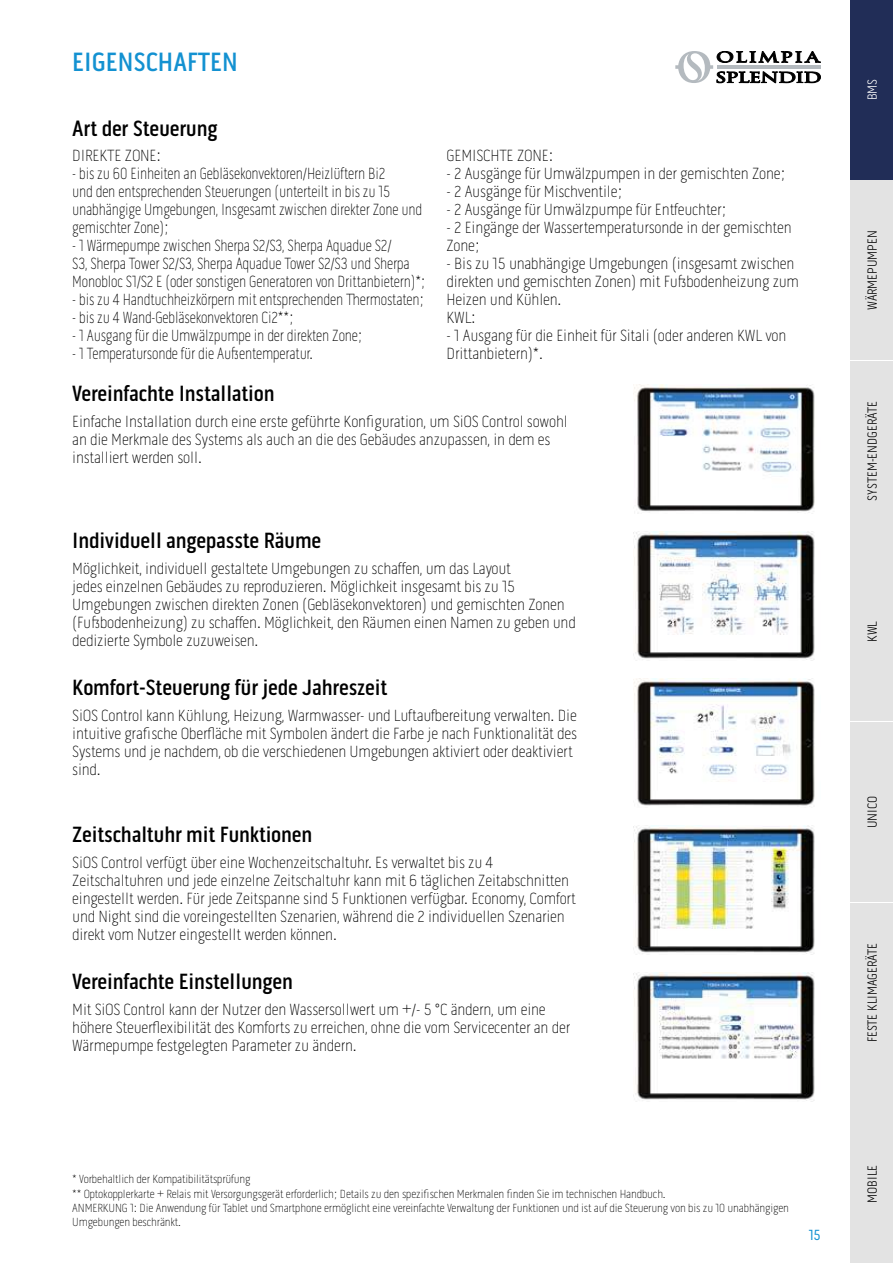
<style>
.page{position:relative;width:893px;height:1263px;background:#fff}
.page>*{position:absolute;margin:0;border:0;box-sizing:border-box;transform-origin:0 0}
.t1{font:500 27px "Pill Gothic 300 mg";color:#1391d1}
.t2{font:500 22.5px "Pill Gothic 300 mg";letter-spacing:-.01em;color:#000}
.t3{font:100 16.5px/18px "Pill Gothic 300 mg";letter-spacing:-.01em;color:#000}
.t4{font:100 16.5px/18px "Pill Gothic 300 mg";letter-spacing:-.01em;color:#000;scale:.9 1}
.t5{font:15px "Pill Gothic 300 mg";color:#1391d1}
.t6{font:300 13.5px "Pill Gothic 300 mg";color:#000}
.t7{font:300 13.5px "Pill Gothic 300 mg";color:#fff}
.t8{font:100 12px/14.4px "Pill Gothic 300 mg";letter-spacing:-.01em;color:#000}
</style>
<div class="page">
<svg style="left:675px;top:51px;width:146px;height:33px"></svg>
<div style="left:850px;top:181px;width:43px;height:179px;background:#e3e3e3"></div>
<div style="left:850px;top:722px;width:43px;height:180px;background:#e3e3e3"></div>
<div style="left:850px;top:361px;width:43px;height:179px;background:#e3e3e3"></div>
<div style="left:850px;top:903px;width:43px;height:179px;background:#e3e3e3"></div>
<div style="left:850px;top:542px;width:43px;height:179px;background:#e3e3e3"></div>
<div style="left:850px;top:1084px;width:43px;height:179px;background:#e3e3e3"></div>
<div style="left:850px;top:0;width:43px;height:179px;background:#212d57"></div>
<img style="left:634px;top:385px;width:181px;height:128px">
<img style="left:634px;top:532px;width:181px;height:129px">
<img style="left:634px;top:678px;width:181px;height:128px">
<img style="left:634px;top:825px;width:181px;height:130px">
<img style="left:634px;top:972px;width:181px;height:130px">
<h1 class="t1" style="left:72px;top:46px;width:167px">EIGENSCHAFTEN</h1>
<h2 class="t2" style="left:72px;top:115px;width:147px">Art der Steuerung</h2>
<p class="t3" style="left:72px;top:147px;width:90px">DIREKTE ZONE:</p>
<p class="t4" style="left:72px;top:165px;width:390px">- bis zu 60 Einheiten an Gebläsekonvektoren/Heizlüftern Bi2<br>und den entsprechenden Steuerungen (unterteilt in bis zu 15 unabhängige Umgebungen, Insgesamt zwischen direkter Zone und gemischter Zone);</p>
<p class="t4" style="left:72px;top:237px;width:394px">- 1 Wärmepumpe zwischen Sherpa S2/S3, Sherpa Aquadue S2/<br>S3, Sherpa Tower S2/S3, Sherpa Aquadue Tower S2/S3 und Sherpa<br>Monobloc S1/S2 E (oder sonstigen Generatoren von Drittanbietern)*;</p>
<p class="t4" style="left:72px;top:291px;width:392px">- bis zu 4 Handtuchheizkörpern mit entsprechenden Thermostaten;</p>
<p class="t4" style="left:72px;top:309px;width:247px">- bis zu 4 Wand-Gebläsekonvektoren Ci2**;</p>
<p class="t4" style="left:72px;top:327px;width:324px">- 1 Ausgang für die Umwälzpumpe in der direkten Zone;</p>
<p class="t4" style="left:72px;top:345px;width:269px">- 1 Temperatursonde für die Außentemperatur.</p>
<p class="t3" style="left:446px;top:147px;width:108px">GEMISCHTE ZONE:</p>
<p class="t3" style="left:446px;top:165px;width:340px">- 2 Ausgänge für Umwälzpumpen in der gemischten Zone;</p>
<p class="t3" style="left:446px;top:183px;width:177px">- 2 Ausgänge für Mischventile;</p>
<p class="t3" style="left:446px;top:201px;width:281px">- 2 Ausgänge für Umwälzpumpe für Entfeuchter;</p>
<p class="t3" style="left:446px;top:219px;width:347px">- 2 Eingänge der Wassertemperatursonde in der gemischten<br>Zone;</p>
<p class="t3" style="left:446px;top:255px;width:354px">- Bis zu 15 unabhängige Umgebungen (insgesamt zwischen direkten und gemischten Zonen) mit Fußbodenheizung zum Heizen und Kühlen.<br>KWL:</p>
<p class="t3" style="left:446px;top:327px;width:341px">- 1 Ausgang für die Einheit für Sitali (oder anderen KWL von<br>Drittanbietern)*.</p>
<h2 class="t2" style="left:72px;top:381px;width:204px">Vereinfachte Installation</h2>
<p class="t3" style="left:72px;top:412px;width:497px">Einfache Installation durch eine erste geführte Konfiguration, um SiOS Control sowohl an die Merkmale des Systems als auch an die des Gebäudes anzupassen, in dem es installiert werden soll.</p>
<h2 class="t2" style="left:72px;top:527px;width:251px">Individuell angepasste Räume</h2>
<p class="t3" style="left:72px;top:559px;width:505px">Möglichkeit, individuell gestaltete Umgebungen zu schaffen, um das Layout<br>jedes einzelnen Gebäudes zu reproduzieren. Möglichkeit insgesamt bis zu 15<br>Umgebungen zwischen direkten Zonen (Gebläsekonvektoren) und gemischten Zonen (Fußbodenheizung) zu schaffen. Möglichkeit, den Räumen einen Namen zu geben und dedizierte Symbole zuzuweisen.</p>
<h2 class="t2" style="left:72px;top:674px;width:317px">Komfort-Steuerung für jede Jahreszeit</h2>
<p class="t3" style="left:72px;top:706px;width:506px">SiOS Control kann Kühlung, Heizung, Warmwasser- und Luftaufbereitung verwalten. Die intuitive grafische Oberfläche mit Symbolen ändert die Farbe je nach Funktionalität des Systems und je nachdem, ob die verschiedenen Umgebungen aktiviert oder deaktiviert sind.</p>
<h2 class="t2" style="left:72px;top:821px;width:242px">Zeitschaltuhr mit Funktionen</h2>
<p class="t3" style="left:72px;top:853px;width:505px">SiOS Control verfügt über eine Wochenzeitschaltuhr. Es verwaltet bis zu 4<br>Zeitschaltuhren und jede einzelne Zeitschaltuhr kann mit 6 täglichen Zeitabschnitten eingestellt werden. Für jede Zeitspanne sind 5 Funktionen verfügbar. Economy, Comfort und Night sind die voreingestellten Szenarien, während die 2 individuellen Szenarien direkt vom Nutzer eingestellt werden können.</p>
<h2 class="t2" style="left:72px;top:968px;width:222px">Vereinfachte Einstellungen</h2>
<p class="t3" style="left:72px;top:1000px;width:499px">Mit SiOS Control kann der Nutzer den Wassersollwert um +/- 5 °C ändern, um eine höhere Steuerflexibilität des Komforts zu erreichen, ohne die vom Servicecenter an der<br>Wärmepumpe festgelegten Parameter zu ändern.</p>
<p class="t8" style="left:72px;top:1172px;width:718px">* Vorbehaltlich der Kompatibilitätsprüfung<br>** Optokopplerkarte + Relais mit Versorgungsgerät erforderlich; Details zu den spezifischen Merkmalen finden Sie im technischen Handbuch.<br>ANMERKUNG 1: Die Anwendung für Tablet und Smartphone ermöglicht eine vereinfachte Verwaltung der Funktionen und ist auf die Steuerung von bis zu 10 unabhängigen Umgebungen beschränkt.</p>
<p class="t5" style="left:809px;top:1226px;width:13px">15</p>
<p class="t7" style="left:864px;top:100px;width:23px;rotate:-90deg">BMS</p>
<p class="t6" style="left:864px;top:310px;width:81px;rotate:-90deg">WÄRMEPUMPEN</p>
<p class="t6" style="left:864px;top:500px;width:101px;rotate:-90deg">SYSTEM-ENDGERÄTE</p>
<p class="t6" style="left:864px;top:642px;width:22px;rotate:-90deg">KWL</p>
<p class="t6" style="left:864px;top:828px;width:34px;rotate:-90deg">UNICO</p>
<p class="t6" style="left:864px;top:1042px;width:101px;rotate:-90deg">FESTE KLIMAGERÄTE</p>
<p class="t6" style="left:864px;top:1203px;width:39px;rotate:-90deg">MOBILE</p>
</div>
